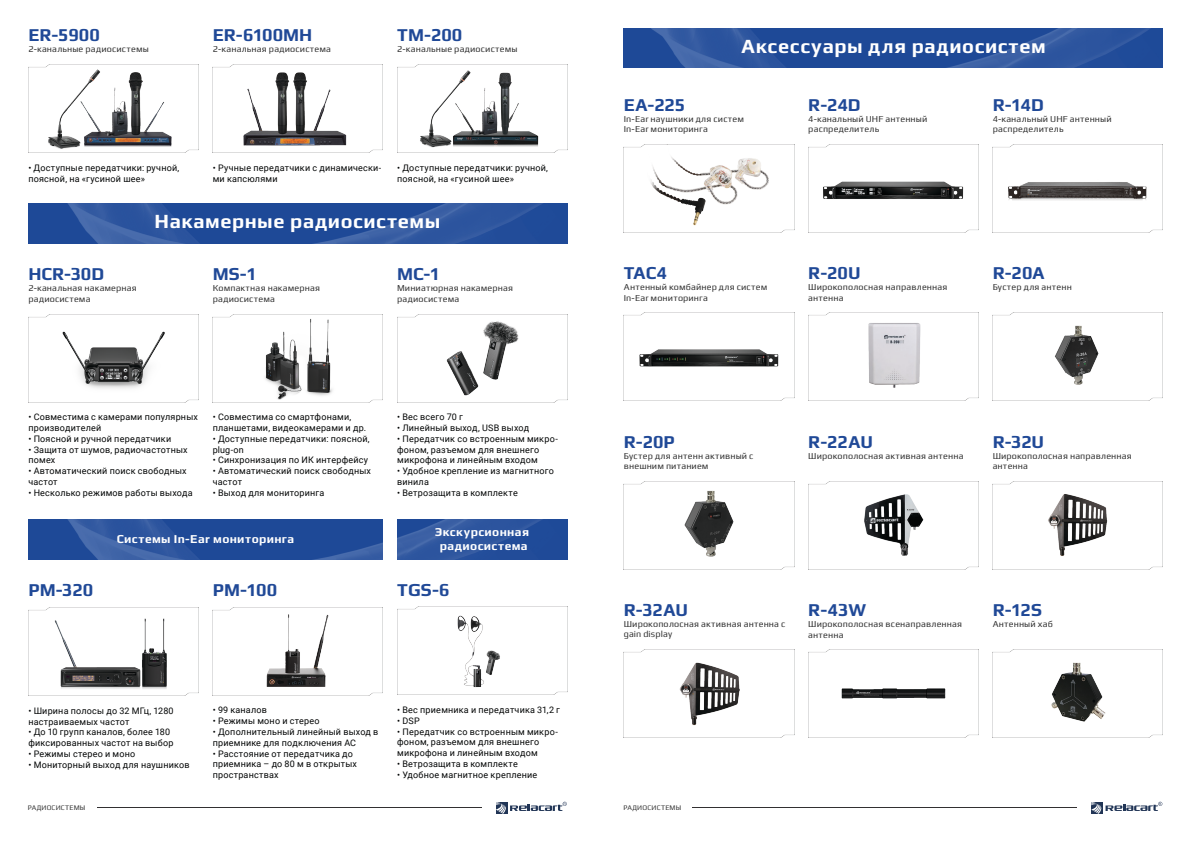
<style>
.page{position:relative;width:1191px;height:842px;background:#fff}
.page>*{position:absolute;margin:0;border:0;box-sizing:border-box;transform-origin:0 0}
.t1{font:700 20px "Play";letter-spacing:.03em;color:#fff}
.t2{font:700 18px "Play";letter-spacing:-.005em;color:#204997}
.t3{font:700 12px/14.4px "Play";letter-spacing:.03em;color:#fff;text-align:center}
.t4{font:9px/10.8px "Roboto";letter-spacing:.02em;color:#030505}
.t5{font:9px/10.8px "Play";letter-spacing:.015em;color:#313131}
.t6{font:7px "Play";letter-spacing:.025em;color:#313131}
</style>
<div class="page">
<img style="left:28px;top:204px;width:539px;height:39px">
<img style="left:28px;top:314px;width:171px;height:88px">
<img style="left:213px;top:314px;width:170px;height:88px">
<img style="left:397px;top:314px;width:170px;height:88px">
<img style="left:28px;top:520px;width:355px;height:39px">
<img style="left:28px;top:608px;width:171px;height:88px">
<img style="left:213px;top:607px;width:170px;height:88px">
<img style="left:397px;top:520px;width:170px;height:39px">
<img style="left:397px;top:606px;width:170px;height:88px">
<hr style="left:97px;top:808px;width:384px;height:1px;background:#323031">
<img style="left:28px;top:64px;width:171px;height:88px">
<img style="left:213px;top:65px;width:170px;height:87px">
<img style="left:397px;top:64px;width:170px;height:88px">
<svg style="left:496px;top:802px;width:71px;height:12px"></svg>
<img style="left:624px;top:28px;width:538px;height:40px">
<img style="left:624px;top:144px;width:170px;height:88px">
<img style="left:808px;top:144px;width:170px;height:88px">
<img style="left:992px;top:144px;width:170px;height:88px">
<img style="left:624px;top:313px;width:170px;height:88px">
<img style="left:808px;top:313px;width:170px;height:88px">
<img style="left:992px;top:313px;width:170px;height:88px">
<img style="left:624px;top:481px;width:170px;height:88px">
<img style="left:808px;top:481px;width:170px;height:88px">
<img style="left:992px;top:481px;width:170px;height:88px">
<img style="left:624px;top:649px;width:170px;height:88px">
<img style="left:808px;top:649px;width:170px;height:88px">
<img style="left:992px;top:649px;width:170px;height:88px">
<hr style="left:692px;top:808px;width:385px;height:1px;background:#323031">
<svg style="left:1091px;top:802px;width:71px;height:12px"></svg>
<h2 class="t2" style="left:28px;top:22px;width:73px">ER-5900</h2>
<p class="t5" style="left:28px;top:43px;width:122px">2-канальные радиосистемы</p>
<h2 class="t2" style="left:213px;top:22px;width:101px">ER-6100MH</h2>
<p class="t5" style="left:213px;top:43px;width:120px">2-канальная радиосистема</p>
<h2 class="t2" style="left:397px;top:22px;width:67px">TM-200</h2>
<p class="t5" style="left:397px;top:43px;width:122px">2-канальные радиосистемы</p>
<p class="t4" style="left:28px;top:162px;width:152px">• Доступные передатчики: ручной, поясной, на «гусиной шее»</p>
<p class="t4" style="left:213px;top:162px;width:170px">• Ручные передатчики с динамически&shy;ми капсюлями</p>
<p class="t4" style="left:397px;top:162px;width:152px">• Доступные передатчики: ручной, поясной, на «гусиной шее»</p>
<h2 class="t2" style="left:28px;top:261px;width:77px">HCR-30D</h2>
<p class="t5" style="left:28px;top:282px;width:110px">2-канальная накамерная радиосистема</p>
<h1 class="t1" style="left:155px;top:207px;width:287px">Накамерные радиосистемы</h1>
<h2 class="t2" style="left:213px;top:261px;width:46px">MS-1</h2>
<p class="t5" style="left:213px;top:282px;width:109px">Компактная накамерная радиосистема</p>
<h2 class="t2" style="left:397px;top:261px;width:45px">MC-1</h2>
<p class="t5" style="left:397px;top:282px;width:117px">Миниатюрная накамерная радиосистема</p>
<p class="t4" style="left:28px;top:411px;width:171px">• Совместима с камерами популярных производителей</p>
<p class="t4" style="left:28px;top:433px;width:144px">• Поясной и ручной передатчики</p>
<p class="t4" style="left:28px;top:444px;width:161px">• Защита от шумов, радиочастотных помех</p>
<p class="t4" style="left:28px;top:465px;width:160px">• Автоматический поиск свободных частот</p>
<p class="t4" style="left:28px;top:487px;width:166px">• Несколько режимов работы выхода</p>
<p class="t4" style="left:213px;top:411px;width:155px">• Совместима со смартфонами, планшетами, видеокамерами и др.</p>
<p class="t4" style="left:213px;top:433px;width:158px">• Доступные передатчики: поясной, plug-on</p>
<p class="t4" style="left:213px;top:454px;width:157px">• Синхронизация по ИК интерфейсу</p>
<p class="t4" style="left:213px;top:465px;width:160px">• Автоматический поиск свободных частот</p>
<p class="t4" style="left:213px;top:487px;width:113px">• Выход для мониторинга</p>
<p class="t4" style="left:397px;top:411px;width:67px">• Вес всего 70 г</p>
<p class="t4" style="left:397px;top:422px;width:133px">• Линейный выход, USB выход</p>
<p class="t4" style="left:397px;top:433px;width:162px">• Передатчик со встроенным микро&shy;фоном, разъемом для внешнего микрофона и линейным входом</p>
<p class="t4" style="left:397px;top:465px;width:158px">• Удобное крепление из магнитного винила</p>
<p class="t4" style="left:397px;top:487px;width:122px">• Ветрозащита в комплекте</p>
<h3 class="t3" style="left:117px;top:531px;width:179px">Системы In-Ear мониторинга</h3>
<h3 class="t3" style="left:435px;top:524px;width:95px">Экскурсионная радиосистема</h3>
<h2 class="t2" style="left:28px;top:577px;width:66px">PM-320</h2>
<h2 class="t2" style="left:213px;top:577px;width:66px">PM-100</h2>
<h2 class="t2" style="left:397px;top:577px;width:54px">TGS-6</h2>
<p class="t4" style="left:28px;top:705px;width:147px">• Ширина полосы до 32 МГц, 1280 настраиваемых частот</p>
<p class="t4" style="left:28px;top:726px;width:147px">• До 10 групп каналов, более 180 фиксированных частот на выбор</p>
<p class="t4" style="left:28px;top:748px;width:108px">• Режимы стерео и моно</p>
<p class="t4" style="left:28px;top:759px;width:163px">• Мониторный выход для наушников</p>
<p class="t6" style="left:28px;top:802px;width:59px">РАДИОСИСТЕМЫ</p>
<p class="t4" style="left:213px;top:704px;width:56px">• 99 каналов</p>
<p class="t4" style="left:213px;top:715px;width:108px">• Режимы моно и стерео</p>
<p class="t4" style="left:213px;top:726px;width:167px">• Дополнительный линейный выход в приемнике для подключения АС</p>
<p class="t4" style="left:213px;top:748px;width:146px">• Расстояние от передатчика до приемника – до 80 м в открытых пространствах</p>
<p class="t4" style="left:397px;top:704px;width:164px">• Вес приемника и передатчика 31,2 г</p>
<p class="t4" style="left:397px;top:715px;width:24px">• DSP</p>
<p class="t4" style="left:397px;top:726px;width:162px">• Передатчик со встроенным микро&shy;фоном, разъемом для внешнего микрофона и линейным входом</p>
<p class="t4" style="left:397px;top:758px;width:122px">• Ветрозащита в комплекте</p>
<p class="t4" style="left:397px;top:769px;width:142px">• Удобное магнитное крепление</p>
<h2 class="t2" style="left:624px;top:92px;width:63px">EA-225</h2>
<h1 class="t1" style="left:741px;top:32px;width:306px">Аксессуары для радиосистем</h1>
<h2 class="t2" style="left:808px;top:92px;width:54px">R-24D</h2>
<h2 class="t2" style="left:992px;top:92px;width:53px">R-14D</h2>
<p class="t5" style="left:624px;top:113px;width:122px">In-Ear наушники для систем<br>In-Ear мониторинга</p>
<p class="t5" style="left:808px;top:113px;width:120px">4-канальный UHF антенный распределитель</p>
<p class="t5" style="left:992px;top:113px;width:120px">4-канальный UHF антенный распределитель</p>
<h2 class="t2" style="left:624px;top:260px;width:45px">TAC4</h2>
<p class="t5" style="left:624px;top:281px;width:145px">Антенный комбайнер для систем<br>In-Ear мониторинга</p>
<h2 class="t2" style="left:808px;top:260px;width:54px">R-20U</h2>
<p class="t5" style="left:808px;top:281px;width:141px">Широкополосная направленная антенна</p>
<h2 class="t2" style="left:992px;top:260px;width:53px">R-20A</h2>
<p class="t5" style="left:992px;top:281px;width:81px">Бустер для антенн</p>
<h2 class="t2" style="left:624px;top:429px;width:53px">R-20P</h2>
<p class="t5" style="left:624px;top:449px;width:131px">Бустер для антенн активный с внешним питанием</p>
<h2 class="t2" style="left:808px;top:429px;width:66px">R-22AU</h2>
<p class="t5" style="left:808px;top:449px;width:157px">Широкополосная активная антенна</p>
<h2 class="t2" style="left:992px;top:429px;width:53px">R-32U</h2>
<p class="t5" style="left:992px;top:449px;width:141px">Широкополосная направленная антенна</p>
<h2 class="t2" style="left:624px;top:597px;width:66px">R-32AU</h2>
<p class="t5" style="left:624px;top:617px;width:163px">Широкополосная активная антенна с gain display</p>
<h2 class="t2" style="left:808px;top:597px;width:59px">R-43W</h2>
<p class="t5" style="left:808px;top:618px;width:155px">Широкополосная всенаправленная антенна</p>
<h2 class="t2" style="left:992px;top:597px;width:51px">R-12S</h2>
<p class="t5" style="left:992px;top:618px;width:62px">Антенный хаб</p>
<p class="t6" style="left:623px;top:802px;width:59px">РАДИОСИСТЕМЫ</p>
</div>
